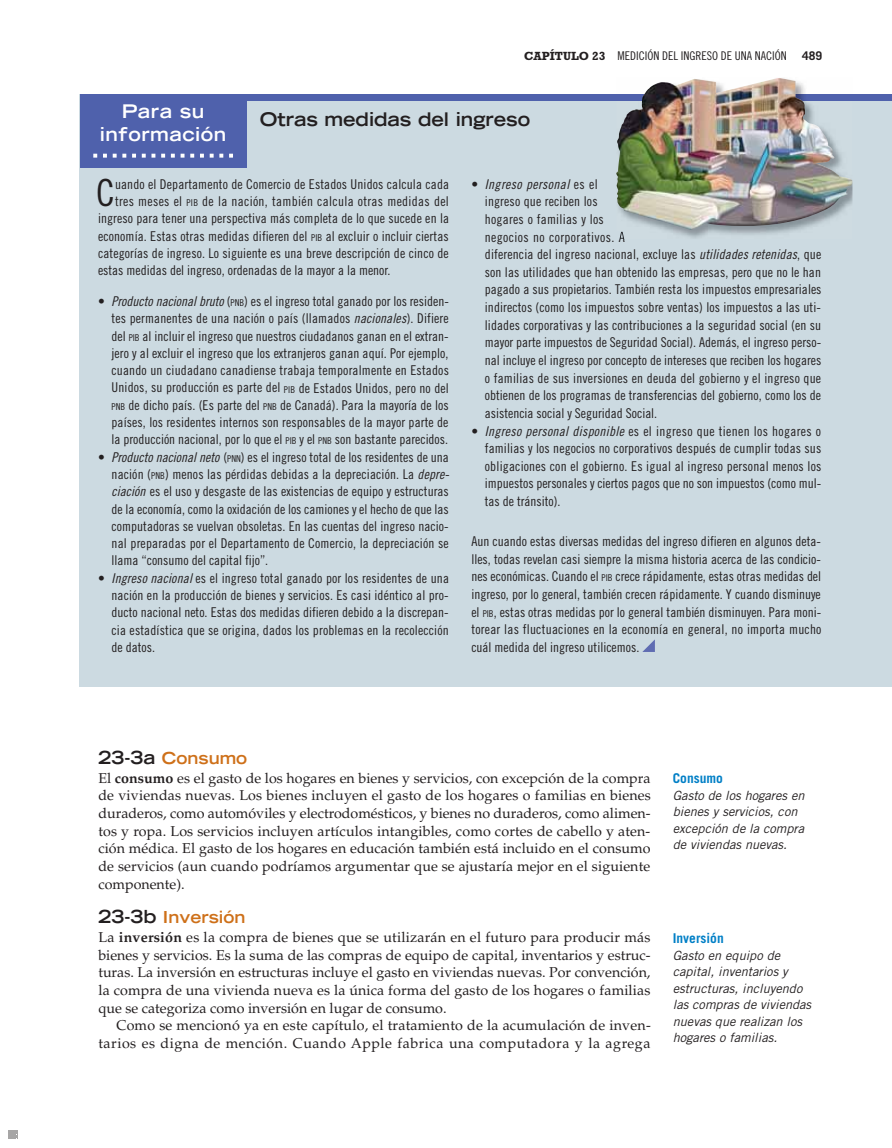
<style>
.page{position:relative;width:892px;height:1148px;background:#fff}
.page>*{position:absolute;margin:0;border:0;box-sizing:border-box;transform-origin:0 0}
.t1{font:37.35px "Trade Gothic LT Std Cn 18";color:#231f20}
.t2{font:700 expanded 18.75px "Trade Gothic LT Std";letter-spacing:-.005em;color:#231f20}
.t3{font:700 expanded 18.75px/22.5px "Trade Gothic LT Std";letter-spacing:.025em;color:#fff;text-align:center}
.t4{font:700 expanded 16.5px "Trade Gothic LT Std";color:#ce7019}
.t5{font:14.25px/17.7px "Palatino LT Std";letter-spacing:.005em;color:#231f20;text-align:justify}
.t6{font:14.25px "Palatino LT Std";letter-spacing:.035em;color:#231f20}
.t7{font:13.5px/17.5px "Trade Gothic LT Std Cn 18";letter-spacing:.005em;color:#231f20;text-align:justify}
.t8{font:13.5px "Trade Gothic LT Std Cn 18";letter-spacing:.025em;color:#231f20}
.t9{font:700 13.5px "Trade Gothic LT Std";color:#007fc6}
.t10{font:italic 12.75px/16.5px "Trade Gothic LT Std";color:#231f20}
.t11{font:12px "Trade Gothic LT Std Cn 18";color:#231f20}
.t12{font:700 12px "Trade Gothic LT Std";color:#231f20}
.s1{font-family:"Rockwell Std";font-weight:700}
.s2{font-size:9.45px}
.s3{font-family:"Trade Gothic LT Std Cn 18 Obl"}
.s4{font-size:18px;color:#231f20}
.s5{font-weight:700}
</style>
<div class="page">
<div style="left:80px;top:94px;width:812px;height:593px;background:#ccdae1"></div>
<div style="left:80px;top:94px;width:166px;height:74px;background:#4f61ac"></div>
<svg style="left:643px;top:639px;width:12px;height:12px"></svg>
<div style="left:246px;top:94px;width:646px;height:7px;background:#4f61ac"></div>
<svg style="left:619px;top:232px;width:6px;height:7px"></svg>
<img style="left:616px;top:78px;width:236px;height:152px">
<svg style="left:93px;top:154px;width:4px;height:4px"></svg>
<svg style="left:103px;top:154px;width:4px;height:4px"></svg>
<svg style="left:113px;top:154px;width:13px;height:4px"></svg>
<svg style="left:132px;top:154px;width:4px;height:4px"></svg>
<svg style="left:142px;top:154px;width:13px;height:4px"></svg>
<svg style="left:161px;top:154px;width:4px;height:4px"></svg>
<svg style="left:171px;top:154px;width:4px;height:4px"></svg>
<svg style="left:181px;top:154px;width:3px;height:4px"></svg>
<svg style="left:190px;top:154px;width:4px;height:4px"></svg>
<svg style="left:200px;top:154px;width:4px;height:4px"></svg>
<svg style="left:210px;top:154px;width:13px;height:4px"></svg>
<svg style="left:229px;top:154px;width:4px;height:4px"></svg>
<svg style="left:8px;top:1130px;width:10px;height:8px"></svg>
<p class="t3" style="left:100px;top:101px;width:128px">Para su información</p>
<p class="t11" style="left:524px;top:52px;width:264px"><span class="s1">CAPÍTULO 23</span> MEDICIÓN DEL INGRESO DE UNA NACIÓN</p>
<p class="t12" style="left:802px;top:52px;width:22px">489</p>
<p class="t2" style="left:260px;top:110px;width:272px">Otras medidas del ingreso</p>
<p class="t1" style="left:96px;top:179px;width:20px">C</p>
<p class="t7" style="left:115px;top:177px;width:335px">uando el Departamento de Comercio de Estados Unidos calcula cada</p>
<p class="t8" style="left:115px;top:196px;width:335px">tres meses el <span class="s2">PIB</span> de la nación, también calcula otras medidas del</p>
<p class="t7" style="left:98px;top:211px;width:352px">ingreso para tener una perspectiva más completa de lo que sucede en la</p>
<p class="t7" style="left:98px;top:229px;width:352px">economía. Estas otras medidas difieren del <span class="s2">PIB</span> al excluir o incluir ciertas</p>
<p class="t7" style="left:98px;top:246px;width:352px">categorías de ingreso. Lo siguiente es una breve descripción de cinco de</p>
<p class="t7" style="left:98px;top:263px;width:294px">estas medidas del ingreso, ordenadas de la mayor a la menor.</p>
<p class="t7" style="left:112px;top:294px;width:339px;text-indent:-14px">• <span class="s3">Producto nacional bruto</span> (<span class="s2">PNB</span>) es el ingreso total ganado por los residen&shy;tes permanentes de una nación o país (llamados <span class="s3">nacionales</span>). Difiere del <span class="s2">PIB</span> al incluir el ingreso que nuestros ciudadanos ganan en el extran&shy;jero y al excluir el ingreso que los extranjeros ganan aquí. Por ejemplo, cuando un ciudadano canadiense trabaja temporalmente en Estados Unidos, su producción es parte del <span class="s2">PIB</span> de Estados Unidos, pero no del <span class="s2">PNB</span> de dicho país. (Es parte del <span class="s2">PNB</span> de Canadá). Para la mayoría de los países, los residentes internos son responsables de la mayor parte de la producción nacional, por lo que el <span class="s2">PIB</span> y el <span class="s2">PNB</span> son bastante parecidos.</p>
<p class="t7" style="left:112px;top:450px;width:339px;text-indent:-13px">• <span class="s3">Producto nacional neto</span> (<span class="s2">PNN</span>) es el ingreso total de los residentes de una nación (<span class="s2">PNB</span>) menos las pérdidas debidas a la depreciación. La <span class="s3">depre&shy;ciación</span> es el uso y desgaste de las existencias de equipo y estructuras de la economía, como la oxidación de los camiones y el hecho de que las computadoras se vuelvan obsoletas. En las cuentas del ingreso nacio&shy;nal preparadas por el Departamento de Comercio, la depreciación se llama “consumo del capital fijo”.</p>
<p class="t7" style="left:112px;top:571px;width:339px;text-indent:-14px">• <span class="s3">Ingreso nacional</span> es el ingreso total ganado por los residentes de una nación en la producción de bienes y servicios. Es casi idéntico al pro&shy;ducto nacional neto. Estas dos medidas difieren debido a la discrepan&shy;cia estadística que se origina, dados los problemas en la recolección de datos.</p>
<p class="t7" style="left:485px;top:177px;width:338px;text-align:left;text-indent:-14px">• <span class="s3">Ingreso personal</span> es el<br>ingreso que reciben los<br>hogares o familias y los<br>negocios no corporativos. A<br>diferencia del ingreso nacional, excluye las <span class="s3">utilidades retenidas</span>, que son las utilidades que han obtenido las empresas, pero que no le han pagado a sus propietarios. También resta los impuestos empresariales indirectos (como los impuestos sobre ventas) los impuestos a las uti&shy;lidades corporativas y las contribuciones a la seguridad social (en su mayor parte impuestos de Seguridad Social). Además, el ingreso perso&shy;nal incluye el ingreso por concepto de intereses que reciben los hogares o familias de sus inversiones en deuda del gobierno y el ingreso que obtienen de los programas de transferencias del gobierno, como los de asistencia social y Seguridad Social.</p>
<p class="t7" style="left:485px;top:423px;width:338px;text-indent:-14px">• <span class="s3">Ingreso personal disponible</span> es el ingreso que tienen los hogares o familias y los negocios no corporativos después de cumplir todas sus obligaciones con el gobierno. Es igual al ingreso personal menos los impuestos personales y ciertos pagos que no son impuestos (como mul&shy;tas de tránsito).</p>
<p class="t7" style="left:471px;top:534px;width:352px">Aun cuando estas diversas medidas del ingreso difieren en algunos deta&shy;lles, todas revelan casi siempre la misma historia acerca de las condicio&shy;nes económicas. Cuando el <span class="s2">PIB</span> crece rápidamente, estas otras medidas del ingreso, por lo general, también crecen rápidamente. Y cuando disminuye el <span class="s2">PIB</span>, estas otras medidas por lo general también disminuyen. Para moni&shy;torear las fluctuaciones en la economía en general, no importa mucho cuál medida del ingreso utilicemos.</p>
<p class="t4" style="left:98px;top:749px;width:150px"><span class="s4">23-3a</span> Consumo</p>
<p class="t5" style="left:98px;top:770px;width:554px">El <span class="s5">consumo</span> es el gasto de los hogares en bienes y servicios, con excepción de la compra de viviendas nuevas. Los bienes incluyen el gasto de los hogares o familias en bienes duraderos, como automóviles y electrodomésticos, y bienes no duraderos, como alimen&shy;tos y ropa. Los servicios incluyen artículos intangibles, como cortes de cabello y aten&shy;ción médica. El gasto de los hogares en educación también está incluido en el consumo de servicios (aun cuando podríamos argumentar que se ajustaría mejor en el siguiente componente).</p>
<p class="t4" style="left:98px;top:909px;width:148px"><span class="s4">23-3b</span> Inversión</p>
<p class="t5" style="left:98px;top:929px;width:554px">La <span class="s5">inversión</span> es la compra de bienes que se utilizarán en el futuro para producir más</p>
<p class="t5" style="left:98px;top:947px;width:553px">bienes y servicios. Es la suma de las compras de equipo de capital, inventarios y estruc-</p>
<p class="t5" style="left:98px;top:964px;width:553px">turas. La inversión en estructuras incluye el gasto en viviendas nuevas. Por convención,</p>
<p class="t5" style="left:98px;top:982px;width:553px">la compra de una vivienda nueva es la única forma del gasto de los hogares o familias</p>
<p class="t5" style="left:98px;top:1000px;width:350px">que se categoriza como inversión en lugar de consumo.</p>
<p class="t5" style="left:116px;top:1017px;width:536px">Como se mencionó ya en este capítulo, el tratamiento de la acumulación de inven-</p>
<p class="t6" style="left:98px;top:1037px;width:553px">tarios es digna de mención. Cuando Apple fabrica una computadora y la agrega</p>
<p class="t9" style="left:673px;top:773px;width:52px">Consumo</p>
<p class="t10" style="left:673px;top:788px;width:133px">Gasto de los hogares en bienes y servicios, con excepción de la compra de viviendas nuevas.</p>
<p class="t9" style="left:673px;top:933px;width:52px">Inversión</p>
<p class="t10" style="left:673px;top:948px;width:140px">Gasto en equipo de capital, inventarios y estructuras, incluyendo las compras de viviendas nuevas que realizan los hogares o familias.</p>
</div>
